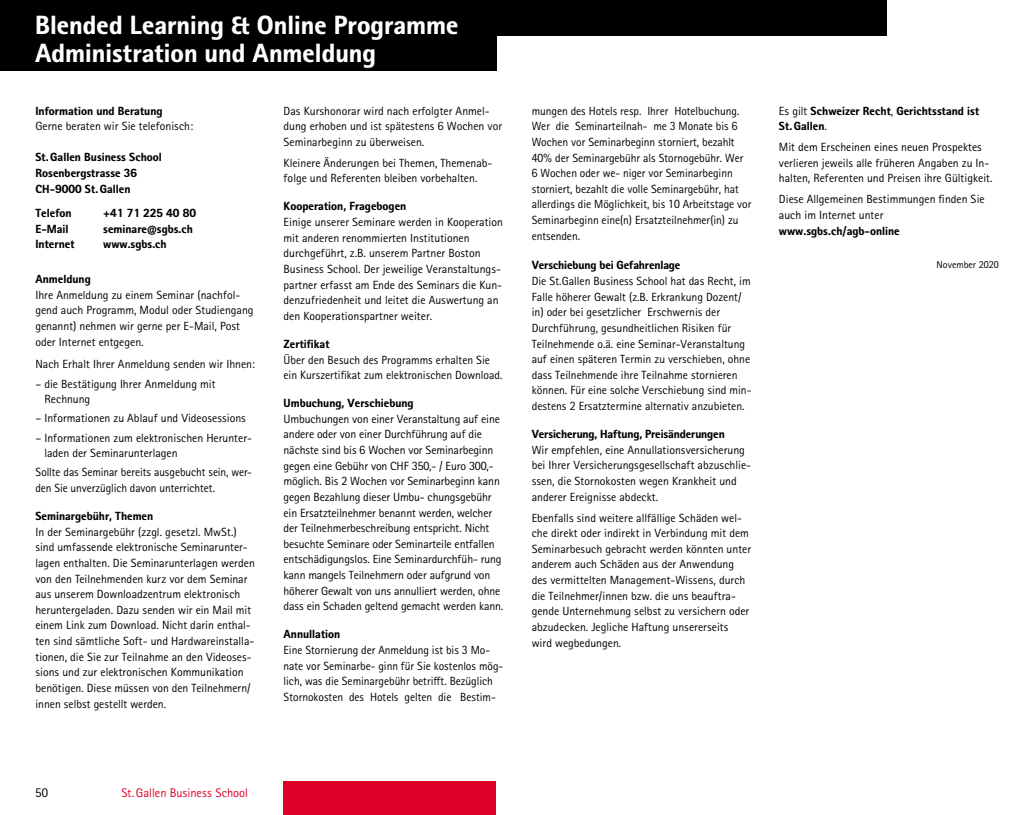
<style>
.page{position:relative;width:1028px;height:815px;background:#fff}
.page>*{position:absolute;margin:0;border:0;box-sizing:border-box;transform-origin:0 0}
.t1{font:800 26.5px/28.8px "Rotis II Sans Pro";color:#fff}
.t2{font:800 18.75px "Rotis II Sans Pro";color:#fff}
.t3{font:12.5px "Rotis II Sans Pro";color:#df0028}
.t4{font:12.5px "Rotis II Sans Pro";color:#000}
.t5{font:11.88px/15.6px "Rotis II Sans Pro";color:#000}
.t6{font:800 11.88px/15.6px "Rotis II Sans Pro";color:#000}
.t7{font:10px "Rotis II Sans Pro";color:#000}
.s1{font-weight:400}
</style>
<div class="page">
<div style="left:283px;top:781px;width:213px;height:34px;background:#df0028"></div>
<div style="left:0;top:35px;width:496px;height:36px;background:#000"></div>
<div style="left:0;top:0;width:886px;height:35px;background:#000"></div>
<h2 class="t2" style="left:35px;top:9px;width:301px">1 Präsenzseminar plus 1 Online-Modul</h2>
<h1 class="t1" style="left:35px;top:11px;width:425px">Blended Learning &amp; Online Programme<br>Administration und Anmeldung</h1>
<p class="t6" style="left:35px;top:103px;width:129px">Information und Beratung</p>
<p class="t5" style="left:35px;top:118px;width:159px">Gerne beraten wir Sie telefonisch:</p>
<p class="t6" style="left:35px;top:150px;width:128px">St.Gallen Business School<br>Rosenbergstrasse 36<br>CH-9000 St.Gallen</p>
<p class="t6" style="left:35px;top:206px;width:38px">Telefon</p>
<p class="t6" style="left:103px;top:206px;width:94px">+41 71 225 40 80</p>
<p class="t6" style="left:35px;top:221px;width:35px">E-Mail</p>
<p class="t6" style="left:103px;top:221px;width:91px">seminare@sgbs.ch</p>
<p class="t6" style="left:35px;top:237px;width:41px">Internet</p>
<p class="t6" style="left:103px;top:237px;width:65px">www.sgbs.ch</p>
<p class="t6" style="left:35px;top:272px;width:57px">Anmeldung</p>
<p class="t5" style="left:35px;top:287px;width:220px">Ihre Anmeldung zu einem Seminar (nachfol&shy;gend auch Programm, Modul oder Studiengang genannt) nehmen wir gerne per E-Mail, Post oder Internet entgegen.</p>
<p class="t5" style="left:35px;top:357px;width:221px">Nach Erhalt Ihrer Anmeldung senden wir Ihnen:</p>
<p class="t5" style="left:44px;top:376px;width:173px;text-indent:-9px">– die Bestätigung Ihrer Anmeldung mit<br>Rechnung</p>
<p class="t5" style="left:35px;top:411px;width:212px">– Informationen zu Ablauf und Videosessions</p>
<p class="t5" style="left:44px;top:430px;width:209px;text-indent:-9px">– Informationen zum elektronischen Herunter&shy;laden der Seminarunterlagen</p>
<p class="t5" style="left:35px;top:465px;width:218px">Sollte das Seminar bereits ausgebucht sein, wer&shy;den Sie unverzüglich davon unterrichtet.</p>
<p class="t6" style="left:35px;top:508px;width:119px">Seminargebühr, Themen</p>
<p class="t5" style="left:35px;top:524px;width:221px">In der Seminargebühr (zzgl. gesetzl. MwSt.) sind umfassende elektronische Seminarunter&shy;lagen enthalten. Die Seminarunterlagen werden von den Teilnehmenden kurz vor dem Seminar aus unserem Downloadzentrum elektronisch heruntergeladen. Dazu senden wir ein Mail mit einem Link zum Download. Nicht darin enthal&shy;ten sind sämtliche Soft- und Hardwareinstalla&shy;tionen, die Sie zur Teilnahme an den Videoses&shy;sions und zur elektronischen Kommunikation benötigen. Diese müssen von den Teilnehmern/ innen selbst gestellt werden.</p>
<p class="t5" style="left:283px;top:103px;width:220px">Das Kurshonorar wird nach erfolgter Anmel&shy;dung erhoben und ist spätestens 6 Wochen vor<br>Seminarbeginn zu überweisen.</p>
<p class="t5" style="left:283px;top:155px;width:210px">Kleinere Änderungen bei Themen, Themenab&shy;folge und Referenten bleiben vorbehalten.</p>
<p class="t6" style="left:283px;top:199px;width:124px">Kooperation, Fragebogen</p>
<p class="t5" style="left:283px;top:214px;width:221px">Einige unserer Seminare werden in Kooperation mit anderen renommierten Institutionen durchgeführt, z.B. unserem Partner Boston Business School. Der jeweilige Veranstaltungs&shy;partner erfasst am Ende des Seminars die Kun&shy;denzufriedenheit und leitet die Auswertung an den Kooperationspartner weiter.</p>
<p class="t6" style="left:283px;top:336px;width:48px">Zertifikat</p>
<p class="t5" style="left:283px;top:352px;width:220px">Über den Besuch des Programms erhalten Sie ein Kurszertifikat zum elektronischen Download.</p>
<p class="t6" style="left:283px;top:395px;width:132px">Umbuchung, Verschiebung</p>
<p class="t5" style="left:283px;top:411px;width:221px">Umbuchungen von einer Veranstaltung auf eine andere oder von einer Durchführung auf die nächste sind bis 6 Wochen vor Seminarbeginn gegen eine Gebühr von CHF 350,- / Euro 300,- möglich. Bis 2 Wochen vor Seminarbeginn kann gegen Bezahlung dieser Umbu- chungsgebühr ein Ersatzteilnehmer benannt werden, welcher der Teilnehmerbeschreibung entspricht. Nicht besuchte Seminare oder Seminarteile entfallen entschädigungslos. Eine Seminardurchfüh- rung kann mangels Teilnehmern oder aufgrund von höherer Gewalt von uns annulliert werden, ohne dass ein Schaden geltend gemacht werden kann.</p>
<p class="t6" style="left:283px;top:627px;width:58px">Annullation</p>
<p class="t5" style="left:283px;top:642px;width:221px">Eine Stornierung der Anmeldung ist bis 3 Mo&shy;nate vor Seminarbe- ginn für Sie kostenlos mög&shy;lich, was die Seminargebühr betrifft. Bezüglich Stornokosten des Hotels gelten die Bestim-</p>
<p class="t5" style="left:531px;top:103px;width:221px">mungen des Hotels resp. Ihrer Hotelbuchung.<br>Wer die Seminarteilnah- me 3 Monate bis 6<br>Wochen vor Seminarbeginn storniert, bezahlt 40% der Seminargebühr als Stornogebühr. Wer 6 Wochen oder we- niger vor Seminarbeginn storniert, bezahlt die volle Seminargebühr, hat allerdings die Möglichkeit, bis 10 Arbeitstage vor Seminarbeginn eine(n) Ersatzteilnehmer(in) zu entsenden.</p>
<p class="t6" style="left:531px;top:258px;width:150px">Verschiebung bei Gefahrenlage</p>
<p class="t5" style="left:531px;top:273px;width:221px">Die St.Gallen Business School hat das Recht, im Falle höherer Gewalt (z.B. Erkrankung Dozent/ in) oder bei gesetzlicher Erschwernis der Durchführung, gesundheitlichen Risiken für Teilnehmende o.ä. eine Seminar-Veranstaltung auf einen späteren Termin zu verschieben, ohne dass Teilnehmende ihre Teilnahme stornieren können. Für eine solche Verschiebung sind min&shy;destens 2 Ersatztermine alternativ anzubieten.</p>
<p class="t6" style="left:531px;top:426px;width:194px">Versicherung, Haftung, Preisänderungen</p>
<p class="t5" style="left:531px;top:442px;width:221px">Wir empfehlen, eine Annullationsversicherung bei Ihrer Versicherungsgesellschaft abzuschlie&shy;ssen, die Stornokosten wegen Krankheit und anderer Ereignisse abdeckt.</p>
<p class="t5" style="left:531px;top:510px;width:221px">Ebenfalls sind weitere allfällige Schäden wel&shy;che direkt oder indirekt in Verbindung mit dem Seminarbesuch gebracht werden könnten unter anderem auch Schäden aus der Anwendung des vermittelten Management-Wissens, durch die Teilnehmer/innen bzw. die uns beauftra&shy;gende Unternehmung selbst zu versichern oder abzudecken. Jegliche Haftung unsererseits wird wegbedungen.</p>
<p class="t6" style="left:779px;top:103px;width:202px"><span class="s1">Es gilt</span> Schweizer Recht<span class="s1">,</span> Gerichtsstand ist<br>St.Gallen<span class="s1">.</span></p>
<p class="t5" style="left:779px;top:139px;width:215px">Mit dem Erscheinen eines neuen Prospektes verlieren jeweils alle früheren Angaben zu In&shy;halten, Referenten und Preisen ihre Gültigkeit.</p>
<p class="t5" style="left:779px;top:192px;width:207px">Diese Allgemeinen Bestimmungen finden Sie auch im Internet unter</p>
<p class="t6" style="left:779px;top:223px;width:122px">www.sgbs.ch/agb-online</p>
<p class="t7" style="left:936px;top:259px;width:64px">November 2020</p>
<p class="t4" style="left:35px;top:786px;width:14px">50</p>
<p class="t3" style="left:121px;top:786px;width:128px">St.Gallen Business School</p>
</div>
